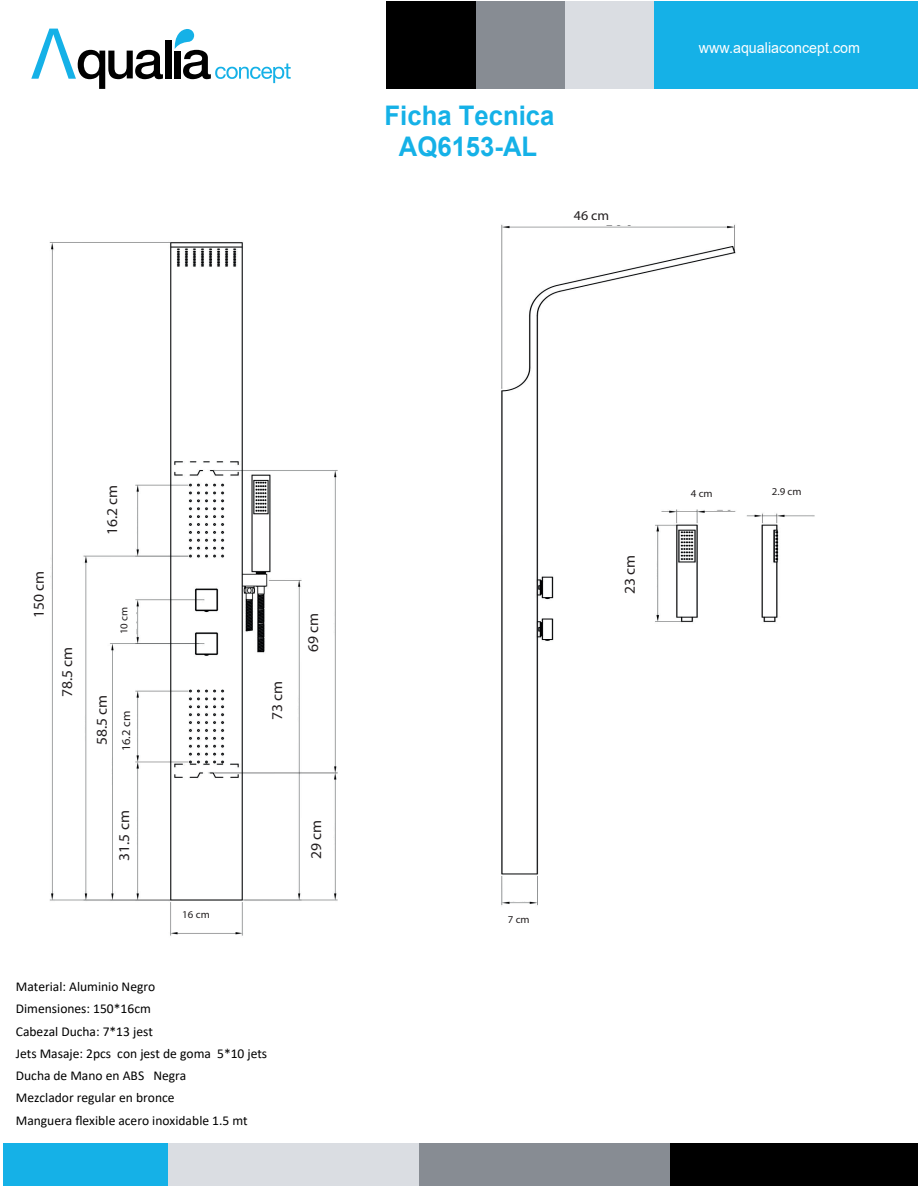
<style>
.page{position:relative;width:918px;height:1186px;background:#fff}
.page>*{position:absolute;margin:0;border:0;box-sizing:border-box;transform-origin:0 0}
.t1{font:700 27px/30.8px "Arial";color:#15b1e7;text-align:center;scale:.95 1}
.t2{font:15px "Myriad Pro";color:#231f20;scale:1.04 1}
.t3{font:15px "Arial";color:#fff;scale:.95 1}
.t4{font:13.5px/22.4px "Calibri";color:#000001}
.t5{font:13.5px "Myriad Pro";color:#231f20;scale:1.04 1}
.t6{font:12px "Myriad Pro";color:#231f20;scale:1.04 1}
.t7{font:10.5px "Myriad Pro";color:#231f20;scale:1.04 1}
</style>
<div class="page">
<div style="left:654px;top:1px;width:264px;height:88px;background:#15b1e7"></div>
<div style="left:565px;top:1px;width:89px;height:88px;background:#dadde2"></div>
<div style="left:475px;top:1px;width:90px;height:88px;background:#878c93"></div>
<div style="left:386px;top:1px;width:89px;height:88px;background:#000"></div>
<div style="left:165px;top:40px;width:7px;height:38px;background:#000"></div>
<svg style="left:31px;top:29px;width:132px;height:60px"></svg>
<svg style="left:175px;top:29px;width:116px;height:54px"></svg>
<div style="left:4px;top:1143px;width:164px;height:43px;background:#15b1e7"></div>
<div style="left:168px;top:1143px;width:251px;height:43px;background:#dadde2"></div>
<div style="left:419px;top:1143px;width:251px;height:43px;background:#878c93"></div>
<div style="left:670px;top:1143px;width:248px;height:43px;background:#000"></div>
<img style="left:49px;top:242px;width:289px;height:694px">
<img style="left:501px;top:224px;width:314px;height:682px">
<h1 class="t1" style="left:385px;top:100px;width:180px">Ficha Tecnica<br>AQ6153-AL</h1>
<p class="t5" style="left:574px;top:207px;width:35px">46 cm</p>
<p class="t3" style="left:699px;top:37px;width:171px">www.aqualiaconcept.com</p>
<p class="t2" style="left:30px;top:618px;width:47px;rotate:-90deg">150 cm</p>
<p class="t2" style="left:58px;top:697px;width:50px;rotate:-90deg">78.5 cm</p>
<p class="t2" style="left:103px;top:535px;width:50px;rotate:-90deg">16.2 cm</p>
<p class="t7" style="left:118px;top:634px;width:28px;rotate:-90deg">10 cm</p>
<p class="t2" style="left:93px;top:745px;width:50px;rotate:-90deg">58.5 cm</p>
<p class="t6" style="left:119px;top:751px;width:40px;rotate:-90deg">16.2 cm</p>
<p class="t2" style="left:115px;top:861px;width:50px;rotate:-90deg">31.5 cm</p>
<p class="t7" style="left:182px;top:908px;width:28px">16 cm</p>
<p class="t2" style="left:268px;top:720px;width:39px;rotate:-90deg">73 cm</p>
<p class="t4" style="left:16px;top:975px;width:253px">Material: Aluminio Negro<br>Dimensiones: 150*16cm<br>Cabezal Ducha: 7*13 jest<br>Jets Masaje: 2pcs con jest de goma 5*10 jets<br>Ducha de Mano en ABS Negra<br>Mezclador regular en bronce<br>Manguera flexible acero inoxidable 1.5 mt</p>
<p class="t2" style="left:304px;top:652px;width:39px;rotate:-90deg">69 cm</p>
<p class="t2" style="left:307px;top:859px;width:39px;rotate:-90deg">29 cm</p>
<p class="t2" style="left:621px;top:594px;width:39px;rotate:-90deg">23 cm</p>
<p class="t7" style="left:691px;top:487px;width:23px">4 cm</p>
<p class="t7" style="left:772px;top:485px;width:30px">2.9 cm</p>
<p class="t7" style="left:508px;top:913px;width:23px">7 cm</p>
</div>
